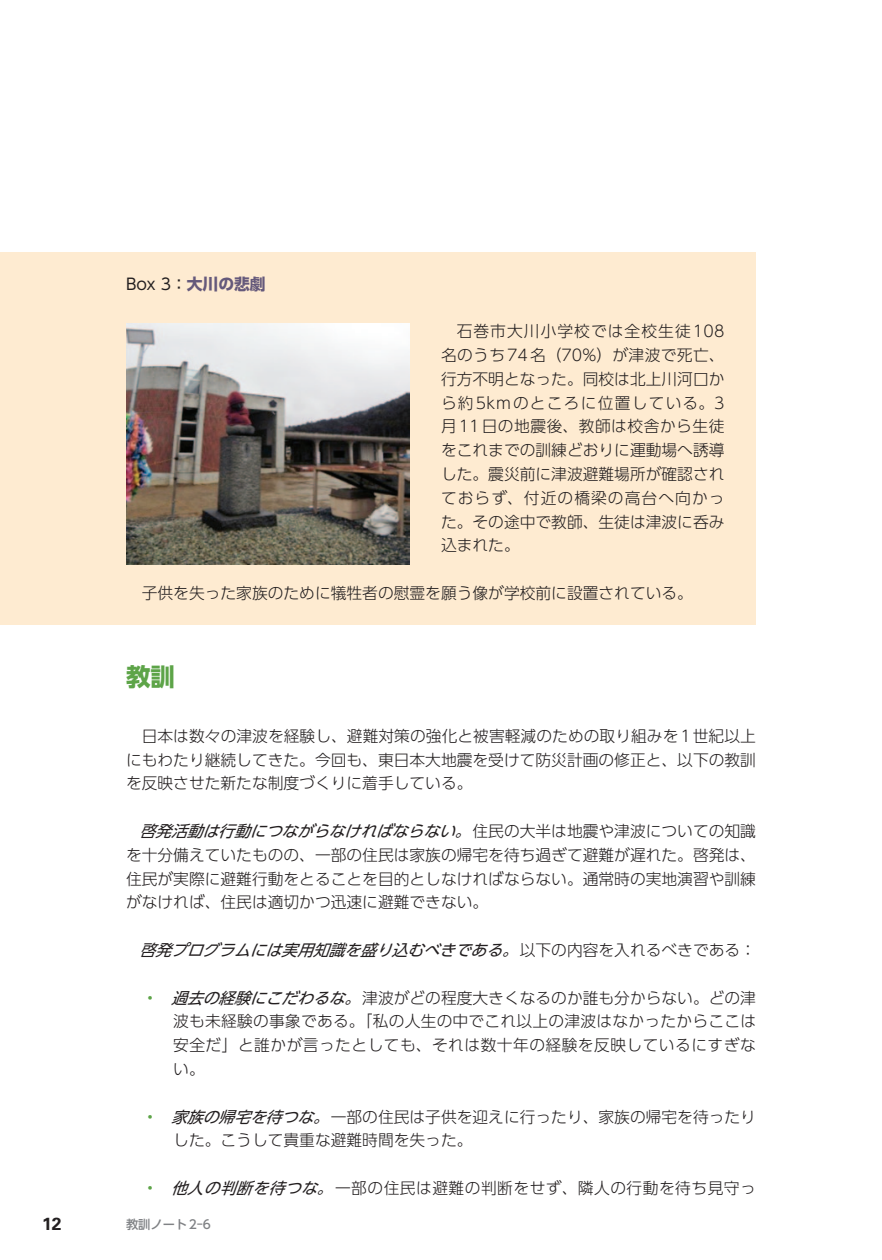
<style>
.page{position:relative;width:882px;height:1260px;background:#fff}
.page>*{position:absolute;margin:0;border:0;box-sizing:border-box;transform-origin:0 0}
.t1{font:700 24.5px "UD Shin Go Pro";color:#5da448}
.t2{font:700 17.5px "Univers LT Std";color:#231f20}
.t3{font:300 15.75px/23.8px "UD Shin Go Pro";color:#231f20;text-align:justify}
.t4{font:italic 15.75px "UD Shin Go Pro";color:#231f20}
.t5{font:300 15.75px "UD Shin Go Pro";letter-spacing:.03em;color:#231f20}
.t6{font:15.75px "UD Shin Go Pro";color:#231f20}
.t7{font:500 12.25px "UD Shin Go Pro";color:#808285}
.s1{font-weight:700;color:#65597b}
.s2{font-weight:400;font-style:italic}
.s3{font-weight:300;font-style:normal}
.s4{color:#5da448}
</style>
<div class="page">
<div style="left:0;top:252px;width:756px;height:373px;background:#feebd1"></div>
<img style="left:126px;top:323px;width:284px;height:241px">
<p class="t6" style="left:126px;top:271px;width:141px">Box 3：<span class="s1">大川の悲劇</span></p>
<p class="t3" style="left:441px;top:319px;width:285px;text-indent:16px">石巻市大川小学校では全校生徒108名のうち74名（70%）が津波で死亡、行方不明となった。同校は北上川河口から約5kmのところに位置している。3月11日の地震後、教師は校舎から生徒をこれまでの訓練どおりに運動場へ誘導した。震災前に津波避難場所が確認されておらず、付近の橋梁の高台へ向かった。その途中で教師、生徒は津波に呑み込まれた。</p>
<p class="t3" style="left:142px;top:581px;width:553px">子供を失った家族のために犠牲者の慰霊を願う像が学校前に設置されている。</p>
<h1 class="t1" style="left:126px;top:656px;width:50px">教訓</h1>
<p class="t3" style="left:126px;top:723px;width:631px;text-indent:16px">日本は数々の津波を経験し、避難対策の強化と被害軽減のための取り組みを1世紀以上にもわたり継続してきた。今回も、東日本大地震を受けて防災計画の修正と、以下の教訓を反映させた新たな制度づくりに着手している。</p>
<p class="t3" style="left:126px;top:819px;width:631px;text-indent:14px"><span class="s2">啓発活動は行動につながらなければならない。</span>住民の大半は地震や津波についての知識を十分備えていたものの、一部の住民は家族の帰宅を待ち過ぎて避難が遅れた。啓発は、住民が実際に避難行動をとることを目的としなければならない。通常時の実地演習や訓練がなければ、住民は適切かつ迅速に避難できない。</p>
<p class="t4" style="left:140px;top:937px;width:618px">啓発プログラムには実用知識を盛り込むべきである。<span class="s3">以下の内容を入れるべきである：</span></p>
<p class="t3" style="left:173px;top:985px;width:584px;text-indent:-27px"><span class="s4">•</span> <span class="s2">過去の経験にこだわるな。</span>津波がどの程度大きくなるのか誰も分からない。どの津波も未経験の事象である。「私の人生の中でこれ以上の津波はなかったからここは安全だ」と誰かが言ったとしても、それは数十年の経験を反映しているにすぎない。</p>
<p class="t3" style="left:173px;top:1104px;width:584px;text-indent:-27px"><span class="s4">•</span> <span class="s2">家族の帰宅を待つな。</span>一部の住民は子供を迎えに行ったり、家族の帰宅を待ったりした。こうして貴重な避難時間を失った。</p>
<p class="t5" style="left:147px;top:1175px;width:611px"><span class="s4">•</span> <span class="s2">他人の判断を待つな。</span>一部の住民は避難の判断をせず、隣人の行動を待ち見守っ</p>
<p class="t2" style="left:42px;top:1214px;width:21px">12</p>
<p class="t7" style="left:126px;top:1215px;width:87px">教訓ノート2-6</p>
</div>
